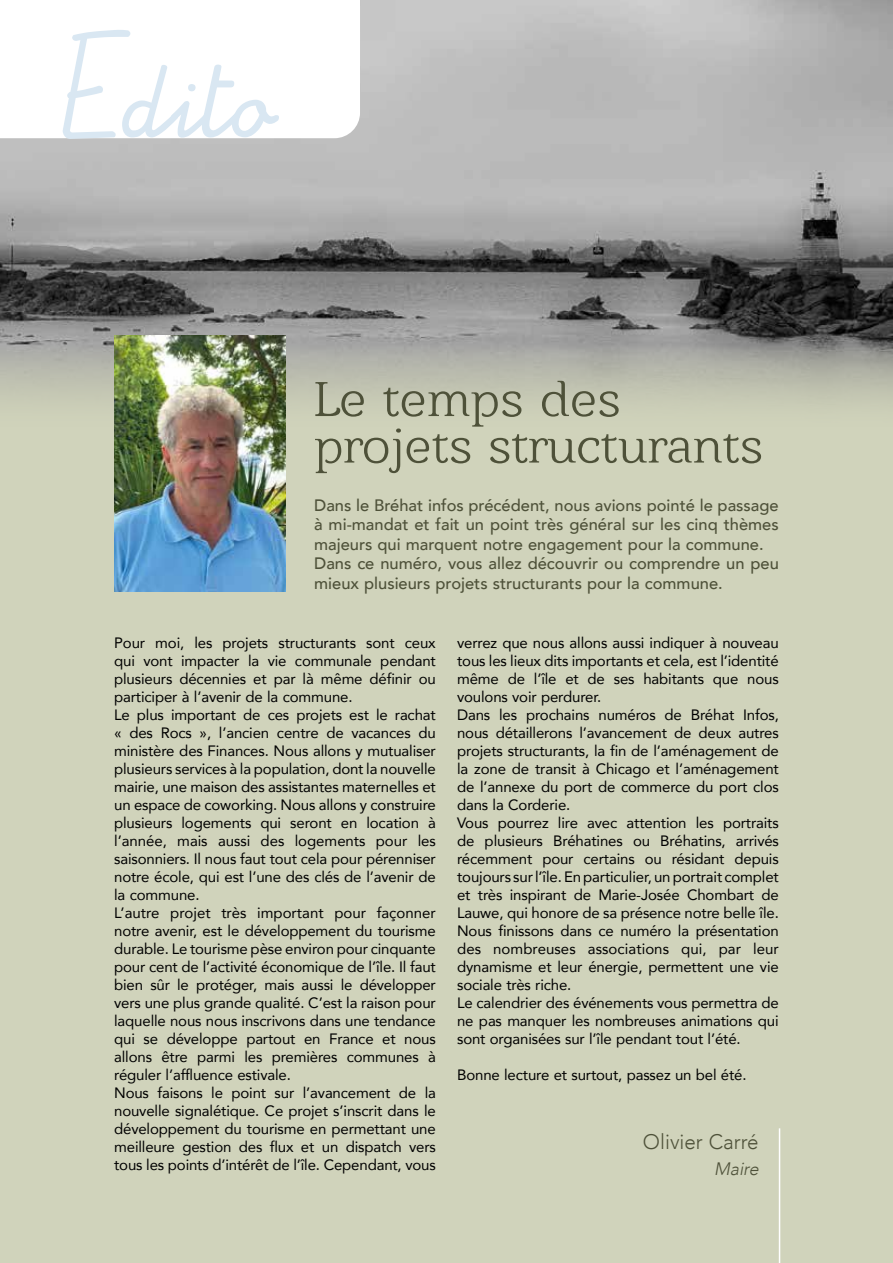
<style>
.page{position:relative;width:893px;height:1263px;background:#d0d3bb}
.page>*{position:absolute;margin:0;border:0;box-sizing:border-box;transform-origin:0 0}
.t1{font:72.3px "Alamain";color:#d9e7f2}
.t2{font:50.1px/46.5px "Barkentina";color:#4e5139}
.t3{font:300 21px "Avenir";color:#4e5139}
.t4{font:italic 300 18px "Avenir";color:#4e5139}
.t5{font:500 16.5px/19.5px "Avenir";color:#4e5139}
.t6{font:15px/18px "Avenir";letter-spacing:-.01em;color:#000}
</style>
<div class="page">
<img style="left:0;top:0;width:893px;height:430px">
<div style="left:0;top:0;width:360px;height:138px;background:#fff"></div>
<hr style="left:779px;top:1128px;width:1px;height:135px;background:#fff">
<img style="left:115px;top:335px;width:170px;height:257px">
<h1 class="t1" style="left:57px;top:70px;width:221px">Edito</h1>
<h2 class="t2" style="left:314px;top:375px;width:450px">Le temps des projets structurants</h2>
<p class="t5" style="left:314px;top:494px;width:466px">Dans le Bréhat infos précédent, nous avions pointé le passage à mi-mandat et fait un point très général sur les cinq thèmes majeurs qui marquent notre engagement pour la commune.<br>Dans ce numéro, vous allez découvrir ou comprendre un peu mieux plusieurs projets structurants pour la commune.</p>
<p class="t6" style="left:114px;top:633px;width:323px">Pour moi, les projets structurants sont ceux qui vont impacter la vie communale pendant plusieurs décennies et par là même définir ou participer à l’avenir de la commune.<br>Le plus important de ces projets est le rachat « des Rocs », l’ancien centre de vacances du ministère des Finances. Nous allons y mutualiser plusieurs services à la population, dont la nouvelle mairie, une maison des assistantes maternelles et un espace de coworking. Nous allons y construire plusieurs logements qui seront en location à l’année, mais aussi des logements pour les saisonniers. Il nous faut tout cela pour pérenniser notre école, qui est l’une des clés de l’avenir de la commune.<br>L’autre projet très important pour façonner notre avenir, est le développement du tourisme durable. Le tourisme pèse environ pour cinquante pour cent de l’activité économique de l’île. Il faut bien sûr le protéger, mais aussi le développer vers une plus grande qualité. C’est la raison pour laquelle nous nous inscrivons dans une tendance qui se développe partout en France et nous allons être parmi les premières communes à réguler l’affluence estivale.<br>Nous faisons le point sur l’avancement de la nouvelle signalétique. Ce projet s’inscrit dans le développement du tourisme en permettant une meilleure gestion des flux et un dispatch vers tous les points d’intérêt de l’île. Cependant, vous</p>
<p class="t6" style="left:457px;top:633px;width:323px">verrez que nous allons aussi indiquer à nouveau tous les lieux dits importants et cela, est l’identité même de l’île et de ses habitants que nous voulons voir perdurer.<br>Dans les prochains numéros de Bréhat Infos, nous détaillerons l’avancement de deux autres projets structurants, la fin de l’aménagement de la zone de transit à Chicago et l’aménagement de l’annexe du port de commerce du port clos dans la Corderie.<br>Vous pourrez lire avec attention les portraits de plusieurs Bréhatines ou Bréhatins, arrivés récemment pour certains ou résidant depuis toujours sur l’île. En particulier, un portrait complet et très inspirant de Marie-Josée Chombart de Lauwe, qui honore de sa présence notre belle île.<br>Nous finissons dans ce numéro la présentation des nombreuses associations qui, par leur dynamisme et leur énergie, permettent une vie sociale très riche.<br>Le calendrier des événements vous permettra de ne pas manquer les nombreuses animations qui sont organisées sur l’île pendant tout l’été.</p>
<p class="t6" style="left:457px;top:1065px;width:291px">Bonne lecture et surtout, passez un bel été.</p>
<h3 class="t3" style="left:643px;top:1130px;width:117px">Olivier Carré</h3>
<p class="t4" style="left:714px;top:1158px;width:50px">Maire</p>
</div>
